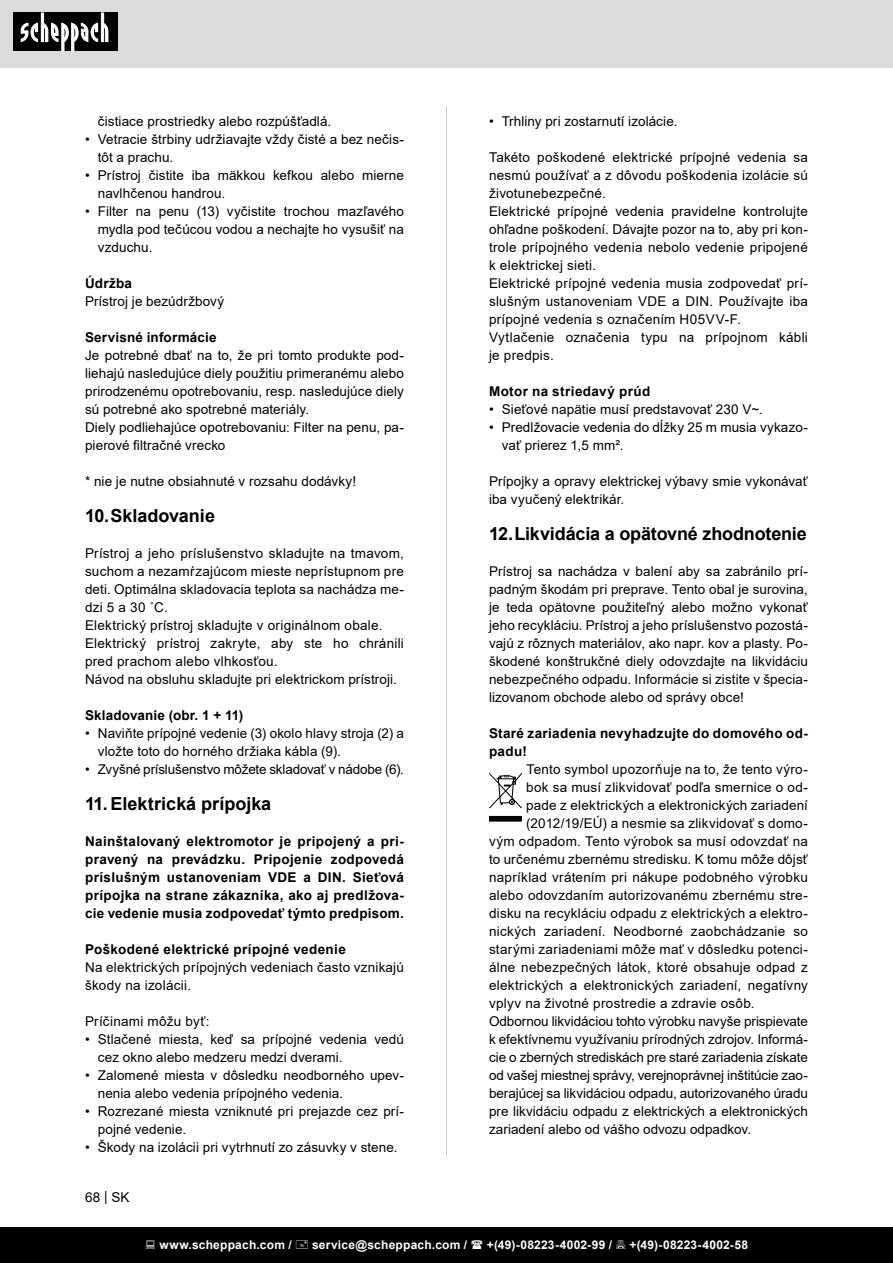
<style>
.page{position:relative;width:893px;height:1263px;background:#fff}
.page>*{position:absolute;margin:0;border:0;box-sizing:border-box;transform-origin:0 0}
.t1{font:700 18px "Arial";letter-spacing:-.005em;color:#000}
.t2{font:13.5px/18px "Arial";letter-spacing:.01em;color:#000}
.t3{font:700 13.5px/18px "Arial";letter-spacing:.02em;color:#000}
.t4{font:13.5px "Arial";letter-spacing:-.015em;color:#000}
.t5{font:700 12px "Arial";letter-spacing:.02em;color:#fff}
</style>
<div class="page">
<div style="left:0;top:0;width:893px;height:67px;background:#dbdbdb"></div>
<div style="left:0;top:1227px;width:893px;height:36px;background:#000"></div>
<div style="left:13px;top:13px;width:105px;height:38px;background:#000"></div>
<svg style="left:21px;top:13px;width:87px;height:38px"></svg>
<hr style="left:446px;top:106px;width:1px;height:1051px;background:#c7c7c7">
<svg style="left:489px;top:772px;width:33px;height:50px"></svg>
<p class="t2" style="left:98px;top:112px;width:235px">čistiace prostriedky alebo rozpúšťadlá.</p>
<p class="t2" style="left:98px;top:130px;width:308px;text-indent:-13px">• Vetracie štrbiny udržiavajte vždy čisté a bez nečis&shy;tôt a prachu.</p>
<p class="t2" style="left:98px;top:166px;width:308px;text-indent:-13px">• Prístroj čistite iba mäkkou kefkou alebo mierne navlhčenou handrou.</p>
<p class="t2" style="left:98px;top:202px;width:308px;text-align:justify;text-indent:-13px">• Filter na penu (13) vyčistite trochou mazľavého mydla pod tečúcou vodou a nechajte ho vysušiť na vzduchu.</p>
<p class="t3" style="left:85px;top:274px;width:49px">Údržba</p>
<p class="t2" style="left:85px;top:292px;width:141px">Prístroj je bezúdržbový</p>
<p class="t3" style="left:85px;top:328px;width:133px">Servisné informácie</p>
<p class="t2" style="left:85px;top:346px;width:320px;text-align:justify">Je potrebné dbať na to, že pri tomto produkte pod&shy;liehajú nasledujúce diely použitiu primeranému alebo prirodzenému opotrebovaniu, resp. nasledujúce diely sú potrebné ako spotrebné materiály.</p>
<p class="t2" style="left:85px;top:418px;width:320px">Diely podliehajúce opotrebovaniu: Filter na penu, pa&shy;pierové filtračné vrecko</p>
<p class="t2" style="left:85px;top:472px;width:273px">* nie je nutne obsiahnuté v rozsahu dodávky!</p>
<p class="t1" style="left:85px;top:503px;width:131px">10.Skladovanie</p>
<p class="t2" style="left:85px;top:544px;width:320px;text-align:justify">Prístroj a jeho príslušenstvo skladujte na tmavom, suchom a nezamŕzajúcom mieste neprístupnom pre deti. Optimálna skladovacia teplota sa nachádza me&shy;dzi 5 a 30 ˚C.</p>
<p class="t2" style="left:85px;top:616px;width:299px">Elektrický prístroj skladujte v originálnom obale.</p>
<p class="t2" style="left:85px;top:634px;width:320px">Elektrický prístroj zakryte, aby ste ho chránili pred prachom alebo vlhkosťou.</p>
<p class="t2" style="left:85px;top:670px;width:313px">Návod na obsluhu skladujte pri elektrickom prístroji.</p>
<p class="t3" style="left:85px;top:706px;width:160px">Skladovanie (obr. 1 + 11)</p>
<p class="t2" style="left:98px;top:724px;width:308px;text-indent:-13px">• Naviňte prípojné vedenie (3) okolo hlavy stroja (2) a vložte toto do horného držiaka kábla (9).</p>
<p class="t4" style="left:85px;top:760px;width:320px">• Zvyšné príslušenstvo môžete skladovať v nádobe (6).</p>
<p class="t1" style="left:85px;top:791px;width:188px">11.Elektrická prípojka</p>
<p class="t3" style="left:85px;top:832px;width:320px;text-align:justify">Nainštalovaný elektromotor je pripojený a pri&shy;pravený na prevádzku. Pripojenie zodpovedá príslušným ustanoveniam VDE a DIN. Sieťová prípojka na strane zákazníka, ako aj predlžova&shy;cie vedenie musia zodpovedať týmto predpisom.</p>
<p class="t3" style="left:85px;top:940px;width:262px">Poškodené elektrické prípojné vedenie</p>
<p class="t2" style="left:85px;top:958px;width:320px">Na elektrických prípojných vedeniach často vznikajú škody na izolácii.</p>
<p class="t2" style="left:85px;top:1012px;width:126px">Príčinami môžu byť:</p>
<p class="t2" style="left:98px;top:1030px;width:308px;text-indent:-13px">• Stlačené miesta, keď sa prípojné vedenia vedú cez okno alebo medzeru medzi dverami.</p>
<p class="t2" style="left:98px;top:1066px;width:308px;text-indent:-13px">• Zalomené miesta v dôsledku neodborného upev&shy;nenia alebo vedenia prípojného vedenia.</p>
<p class="t2" style="left:98px;top:1102px;width:308px;text-indent:-13px">• Rozrezané miesta vzniknuté pri prejazde cez prí&shy;pojné vedenie.</p>
<p class="t2" style="left:85px;top:1138px;width:314px">• Škody na izolácii pri vytrhnutí zo zásuvky v stene.</p>
<p class="t2" style="left:85px;top:1188px;width:46px">68 | SK</p>
<p class="t2" style="left:489px;top:112px;width:190px">• Trhliny pri zostarnutí izolácie.</p>
<p class="t2" style="left:489px;top:148px;width:320px;text-align:justify">Takéto poškodené elektrické prípojné vedenia sa nesmú používať a z dôvodu poškodenia izolácie sú životunebezpečné.</p>
<p class="t2" style="left:489px;top:202px;width:320px;text-align:justify">Elektrické prípojné vedenia pravidelne kontrolujte ohľadne poškodení. Dávajte pozor na to, aby pri kon&shy;trole prípojného vedenia nebolo vedenie pripojené k elektrickej sieti.</p>
<p class="t2" style="left:489px;top:274px;width:320px;text-align:justify">Elektrické prípojné vedenia musia zodpovedať prí&shy;slušným ustanoveniam VDE a DIN. Používajte iba prípojné vedenia s označením H05VV-F.</p>
<p class="t2" style="left:489px;top:328px;width:320px">Vytlačenie označenia typu na prípojnom kábli je predpis.</p>
<p class="t3" style="left:489px;top:382px;width:163px">Motor na striedavý prúd</p>
<p class="t2" style="left:489px;top:400px;width:275px">• Sieťové napätie musí predstavovať 230 V~.</p>
<p class="t2" style="left:502px;top:418px;width:308px;text-indent:-13px">• Predlžovacie vedenia do dĺžky 25 m musia vykazo&shy;vať prierez 1,5 mm².</p>
<p class="t2" style="left:489px;top:472px;width:320px">Prípojky a opravy elektrickej výbavy smie vykonávať iba vyučený elektrikár.</p>
<p class="t1" style="left:489px;top:521px;width:319px">12.Likvidácia a opätovné zhodnotenie</p>
<p class="t2" style="left:489px;top:562px;width:320px;text-align:justify">Prístroj sa nachádza v balení aby sa zabránilo prí&shy;padným škodám pri preprave. Tento obal je surovina, je teda opätovne použiteľný alebo možno vykonať jeho recykláciu. Prístroj a jeho príslušenstvo pozostá&shy;vajú z rôznych materiálov, ako napr. kov a plasty. Po&shy;škodené konštrukčné diely odovzdajte na likvidáciu nebezpečného odpadu. Informácie si zistite v špecia&shy;lizovanom obchode alebo od správy obce!</p>
<p class="t3" style="left:489px;top:724px;width:320px">Staré zariadenia nevyhadzujte do domového od&shy;padu!</p>
<p class="t2" style="left:526px;top:760px;width:283px">Tento symbol upozorňuje na to, že tento výro-</p>
<p class="t2" style="left:526px;top:778px;width:283px">bok sa musí zlikvidovať podľa smernice o od-</p>
<p class="t2" style="left:526px;top:796px;width:283px">pade z elektrických a elektronických zariadení</p>
<p class="t2" style="left:526px;top:814px;width:283px">(2012/19/EÚ) a nesmie sa zlikvidovať s domo-</p>
<p class="t2" style="left:489px;top:832px;width:320px">vým odpadom. Tento výrobok sa musí odovzdať na</p>
<p class="t2" style="left:489px;top:850px;width:320px">to určenému zbernému stredisku. K tomu môže dôjsť</p>
<p class="t2" style="left:489px;top:868px;width:320px">napríklad vrátením pri nákupe podobného výrobku</p>
<p class="t2" style="left:489px;top:886px;width:320px">alebo odovzdaním autorizovanému zbernému stre-</p>
<p class="t2" style="left:489px;top:904px;width:320px">disku na recykláciu odpadu z elektrických a elektro-</p>
<p class="t2" style="left:489px;top:922px;width:320px">nických zariadení. Neodborné zaobchádzanie so</p>
<p class="t2" style="left:489px;top:940px;width:320px">starými zariadeniami môže mať v dôsledku potenci-</p>
<p class="t2" style="left:489px;top:958px;width:320px">álne nebezpečných látok, ktoré obsahuje odpad z</p>
<p class="t2" style="left:489px;top:976px;width:320px">elektrických a elektronických zariadení, negatívny</p>
<p class="t2" style="left:489px;top:994px;width:267px">vplyv na životné prostredie a zdravie osôb.</p>
<p class="t2" style="left:489px;top:1012px;width:320px;text-align:justify">Odbornou likvidáciou tohto výrobku navyše prispievate k efektívnemu využívaniu prírodných zdrojov. Informá&shy;cie o zberných strediskách pre staré zariadenia získate od vašej miestnej správy, verejnoprávnej inštitúcie zao&shy;berajúcej sa likvidáciou odpadu, autorizovaného úradu pre likvidáciu odpadu z elektrických a elektronických zariadení alebo od vášho odvozu odpadkov.</p>
<p class="t5" style="left:159px;top:1236px;width:134px">www.scheppach.com /</p>
<p class="t5" style="left:312px;top:1236px;width:157px">service@scheppach.com /</p>
<p class="t5" style="left:487px;top:1236px;width:127px">+(49)-08223-4002-99 /</p>
<p class="t5" style="left:629px;top:1236px;width:120px">+(49)-08223-4002-58</p>
</div>
